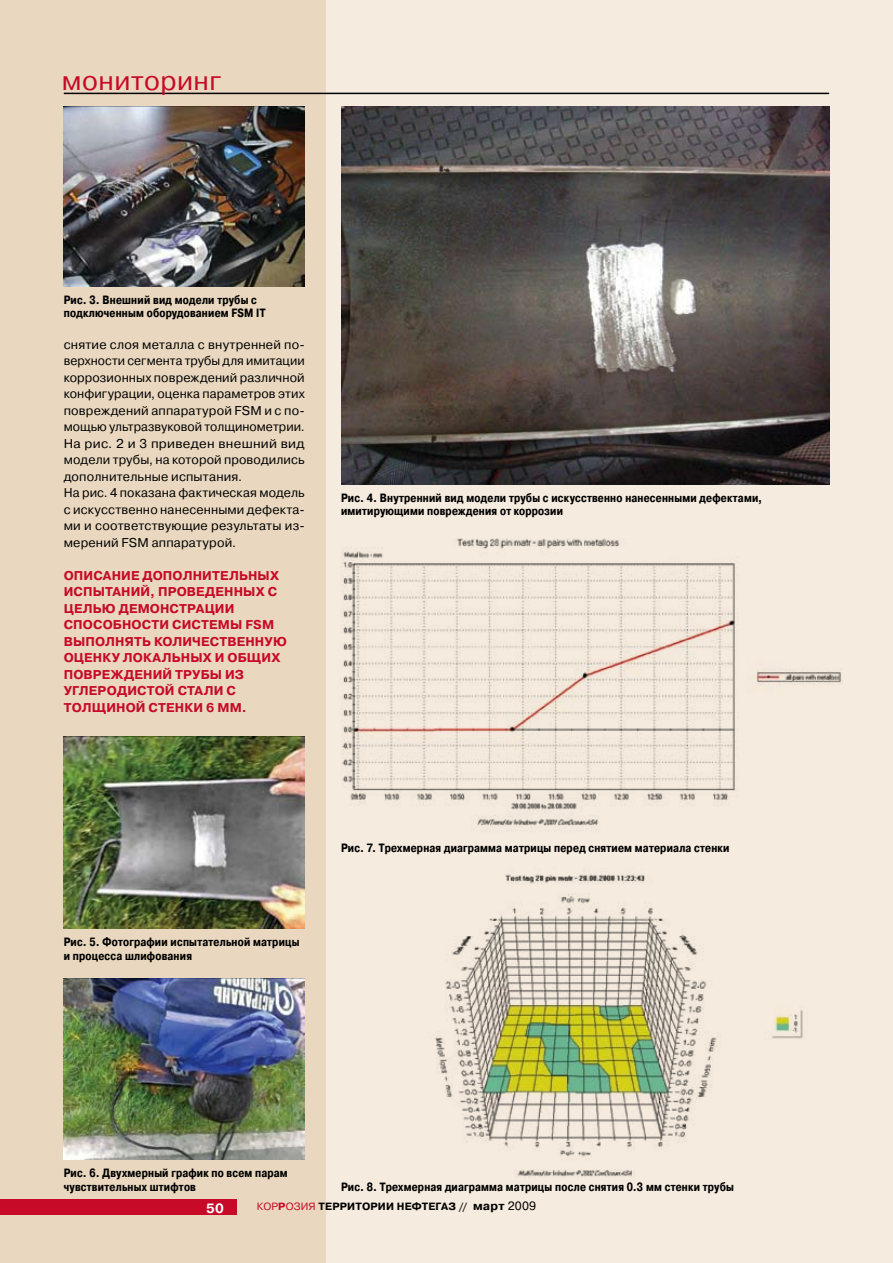
<style>
.page{position:relative;width:893px;height:1263px;background:#e9d8bf}
.page>*{position:absolute;margin:0;border:0;box-sizing:border-box;transform-origin:0 0}
.t1{font:27px "Pragmatica C";letter-spacing:.015em;color:#c60a27}
.t2{font:700 13.5px "Pragmatica C";color:#fff}
.t3{font:12.75px/16.5px "Pragmatica C";letter-spacing:.01em;color:#000}
.t4{font:700 12.75px "Pragmatica C";letter-spacing:.01em;color:#c60a27}
.t5{font:700 12px/13.5px "Pragmatica Cond C";letter-spacing:.02em;color:#000}
.t6{font:700 10.5px "Pragmatica C";letter-spacing:.015em;color:#000}
.s1{font-weight:400;color:#c60a27}
.s2{color:#c60a27}
.s3{font-size:12px}
.s4{font-weight:400;font-size:12px}
</style>
<div class="page">
<div style="left:0;top:1199px;width:237px;height:16px;background:#c60a27"></div>
<div style="left:326px;top:0;width:567px;height:1263px;background:#f5ebde"></div>
<img style="left:64px;top:107px;width:241px;height:179px">
<img style="left:64px;top:736px;width:241px;height:192px">
<img style="left:64px;top:978px;width:241px;height:181px">
<img style="left:342px;top:538px;width:500px;height:294px">
<img style="left:435px;top:874px;width:368px;height:303px">
<img style="left:341px;top:107px;width:488px;height:377px">
<hr style="left:64px;top:93px;width:765px;height:1px;background:#000">
<h1 class="t1" style="left:62px;top:66px;width:161px">мониторинг</h1>
<p class="t5" style="left:64px;top:293px;width:203px">Рис. 3. внешний вид модели трубы с подключенным оборудованием FSM IT</p>
<p class="t3" style="left:64px;top:336px;width:242px">снятие слоя металла с внутренней по&shy;верхности сегмента трубы для имитации коррозионных повреждений различной конфигурации, оценка параметров этих повреждений аппаратурой FSM и с по&shy;мощью ультразвуковой толщинометрии.<br>На рис. 2 и 3 приведен внешний вид модели трубы, на которой проводились дополнительные испытания.<br>На рис. 4 показана фактическая модель с искусственно нанесенными дефекта&shy;ми и соответствующие результаты из&shy;мерений FSM аппаратурой.</p>
<p class="t4" style="left:64px;top:568px;width:21px">Описание</p>
<p class="t4" style="left:142px;top:568px;width:11px">допо</p>
<p class="t4" style="left:183px;top:568px;width:20px">лните</p>
<p class="t4" style="left:229px;top:568px;width:51px">льных</p>
<p class="t4" style="left:64px;top:585px;width:10px">исп</p>
<p class="t4" style="left:93px;top:585px;width:22px">ытани</p>
<p class="t4" style="left:141px;top:585px;width:28px">й, проведенн</p>
<p class="t4" style="left:243px;top:585px;width:34px">ых с</p>
<p class="t4" style="left:64px;top:601px;width:97px">целью демонстра</p>
<p class="t4" style="left:205px;top:601px;width:21px">ции</p>
<p class="t4" style="left:64px;top:618px;width:11px">способности</p>
<p class="t4" style="left:172px;top:618px;width:10px">систе</p>
<p class="t4" style="left:218px;top:618px;width:58px">мы FSM</p>
<p class="t4" style="left:64px;top:634px;width:148px">выполнять количественн</p>
<p class="t4" style="left:265px;top:634px;width:24px">ую</p>
<p class="t4" style="left:64px;top:651px;width:31px">оценк</p>
<p class="t4" style="left:112px;top:651px;width:32px">у лока</p>
<p class="t4" style="left:162px;top:651px;width:120px">льных и общих</p>
<p class="t4" style="left:64px;top:667px;width:11px">повре</p>
<p class="t4" style="left:111px;top:667px;width:24px">ждени</p>
<p class="t4" style="left:162px;top:667px;width:73px">й трубы из</p>
<p class="t4" style="left:64px;top:684px;width:36px">углеродисто</p>
<p class="t4" style="left:165px;top:684px;width:23px">й ста</p>
<p class="t4" style="left:204px;top:684px;width:33px">ли с</p>
<p class="t4" style="left:64px;top:700px;width:53px">толщино</p>
<p class="t4" style="left:136px;top:700px;width:23px">й стенки</p>
<p class="t4" style="left:206px;top:700px;width:42px">6 мм.</p>
<p class="t5" style="left:341px;top:491px;width:423px">Рис. 4. внутренний вид модели трубы с искусственно нанесенными дефектами, имитирующими повреждения от коррозии</p>
<p class="t5" style="left:64px;top:935px;width:237px">Рис. 5. Фотографии испытательной матрицы и процесса шлифования</p>
<p class="t5" style="left:341px;top:841px;width:390px">Рис. 7. Трехмерная диаграмма матрицы перед снятием материала стенки</p>
<p class="t5" style="left:64px;top:1166px;width:225px">Рис. 6. Двухмерный график по всем парам чувствительных штифтов</p>
<p class="t6" style="left:257px;top:1200px;width:281px"><span class="s1">КОР</span><span class="s2">Р</span><span class="s1">ОЗИЯ</span> ТЕРРИТОРИИ НЕФТЕГАЗ // <span class="s3">март</span> <span class="s4">2009</span></p>
<p class="t5" style="left:341px;top:1180px;width:394px">Рис. 8. Трехмерная диаграмма матрицы после снятия 0.3 мм стенки трубы</p>
<p class="t2" style="left:206px;top:1200px;width:19px">50</p>
</div>
